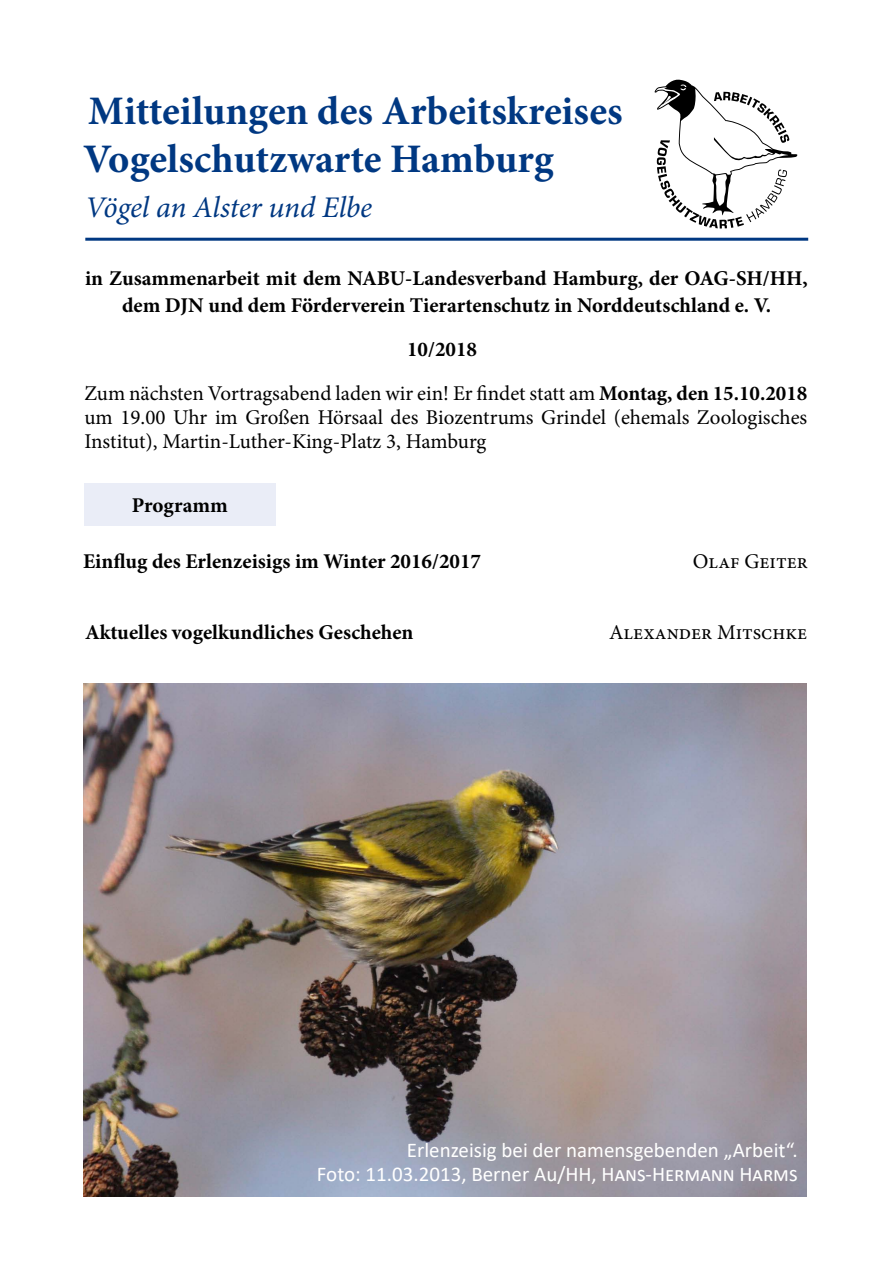
<style>
.page{position:relative;width:893px;height:1263px;background:#fff}
.page>*{position:absolute;margin:0;border:0;box-sizing:border-box;transform-origin:0 0}
.t1{font:700 40.5px/48.6px "Minion Pro";color:#003882}
.t2{font:italic 30px "Minion Pro";letter-spacing:-.01em;color:#003882}
.t3{font:700 21px/27px "Minion Pro";color:#000;text-align:center}
.t4{font:21px/24px "Minion Pro";color:#000;text-align:justify}
.t5{font:21px/24px "Calibri";color:#fff;text-align:right}
.s1{font-weight:700}
</style>
<div class="page">
<hr style="left:85px;top:238px;width:723px;height:3px;background:#003882">
<svg style="left:655px;top:79px;width:142px;height:150px"></svg>
<div style="left:85px;top:483px;width:191px;height:43px;background:#eaedf7"></div>
<img style="left:83px;top:683px;width:723px;height:513px">
<h1 class="t1" style="left:83px;top:86px;width:541px">Mitteilungen des Arbeitskreises<br>Vogelschutzwarte Hamburg</h1>
<h2 class="t2" style="left:85px;top:187px;width:289px">Vögel an Alster und Elbe</h2>
<p class="t3" style="left:85px;top:264px;width:724px">in Zusammenarbeit mit dem NABU-Landesverband Hamburg, der OAG-SH/HH, dem DJN und dem Förderverein Tierartenschutz in Norddeutschland e. V.</p>
<p class="t3" style="left:407px;top:335px;width:71px">10/2018</p>
<p class="t4" style="left:84px;top:381px;width:724px">Zum nächsten Vortragsabend laden wir ein! Er findet statt am <span class="s1">Montag, den 15.10.2018 </span>um 19.00 Uhr im Großen Hörsaal des Biozentrums Grindel (ehemals Zoologisches Institut), Martin-Luther-King-Platz 3, Hamburg</p>
<p class="t3" style="left:132px;top:492px;width:97px">Programm</p>
<p class="t3" style="left:83px;top:547px;width:399px">Einflug des Erlenzeisigs im Winter 2016/2017</p>
<p class="t4" style="left:693px;top:549px;width:117px">Olaf Geiter</p>
<p class="t3" style="left:85px;top:619px;width:330px">Aktuelles vogelkundliches Geschehen</p>
<p class="t4" style="left:609px;top:620px;width:200px">Alexander Mitschke</p>
<p class="t5" style="left:317px;top:1138px;width:482px">Erlenzeisig bei der namensgebenden „Arbeit“.<br>Foto: 11.03.2013, Berner Au/HH, Hans-Hermann Harms</p>
</div>
